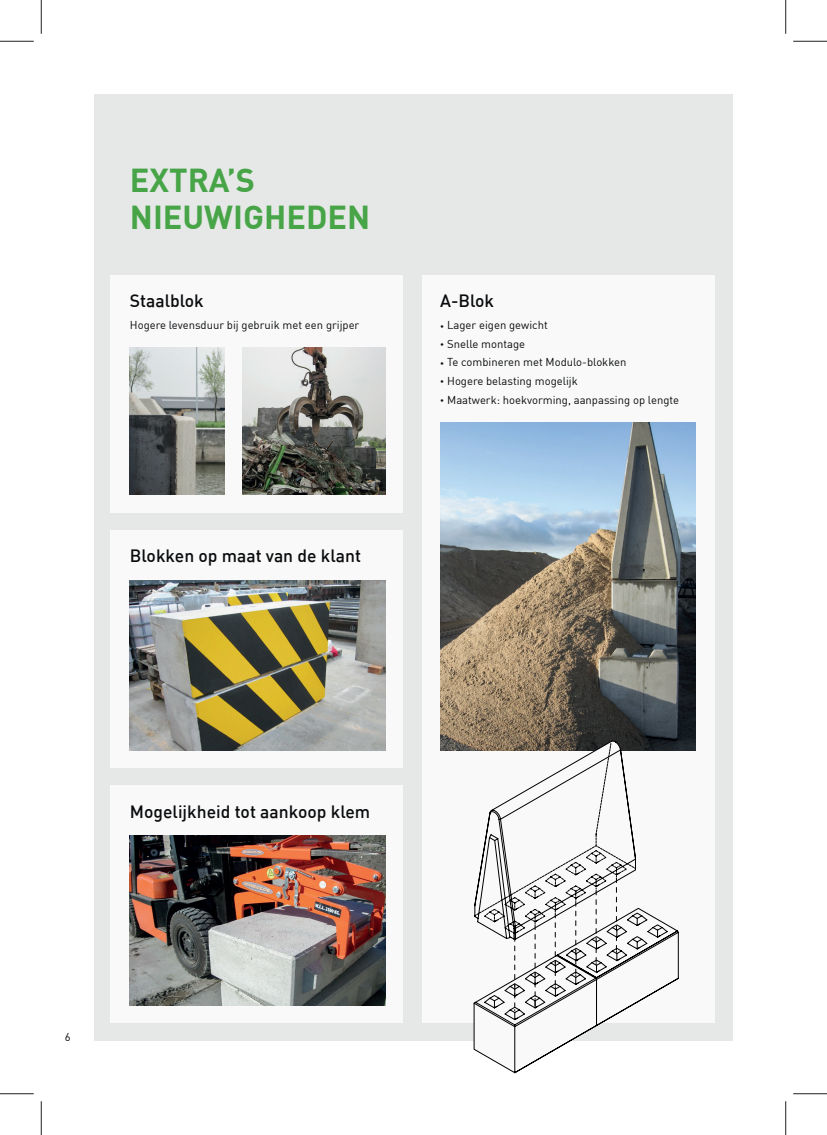
<style>
.page{position:relative;width:827px;height:1135px;background:#fff}
.page>*{position:absolute;margin:0;border:0;box-sizing:border-box;transform-origin:0 0}
.t1{font:700 32.5px/37.5px "DIN";color:#47a447}
.t2{font:500 17.5px "DIN";color:#090b0d}
.t3{font:11.25px "DIN";color:#090b0d}
.s1{font-size:7.5px}
</style>
<div class="page">
<div style="left:94px;top:94px;width:638px;height:946px;background:#e5e8e7"></div>
<div style="left:110px;top:275px;width:293px;height:238px;background:#f9f9f9"></div>
<div style="left:422px;top:275px;width:292px;height:748px;background:#f9f9f9"></div>
<div style="left:110px;top:530px;width:293px;height:238px;background:#f9f9f9"></div>
<div style="left:110px;top:785px;width:293px;height:238px;background:#f9f9f9"></div>
<img style="left:130px;top:347px;width:94px;height:148px">
<img style="left:130px;top:580px;width:255px;height:170px">
<img style="left:130px;top:836px;width:255px;height:169px">
<img style="left:242px;top:347px;width:143px;height:148px">
<img style="left:440px;top:422px;width:255px;height:328px">
<svg style="left:473px;top:743px;width:206px;height:330px"></svg>
<svg style="left:474px;top:739px;width:162px;height:272px"></svg>
<hr style="left:0;top:41px;width:34px;height:1px;background:#231f20">
<hr style="left:793px;top:41px;width:34px;height:1px;background:#231f20">
<hr style="left:0;top:1093px;width:34px;height:1px;background:#231f20">
<hr style="left:793px;top:1093px;width:34px;height:1px;background:#231f20">
<hr style="left:41px;top:0;width:1px;height:34px;background:#231f20">
<hr style="left:41px;top:1101px;width:1px;height:34px;background:#231f20">
<hr style="left:785px;top:0;width:1px;height:34px;background:#231f20">
<hr style="left:785px;top:1101px;width:1px;height:34px;background:#231f20">
<h1 class="t1" style="left:130px;top:160px;width:242px">EXTRA’S<br>NIEUWIGHEDEN</h1>
<h2 class="t2" style="left:130px;top:290px;width:75px">Staalblok</h2>
<p class="t3" style="left:130px;top:318px;width:231px">Hogere levensduur bij gebruik met een grijper</p>
<h2 class="t2" style="left:130px;top:545px;width:233px">Blokken op maat van de klant</h2>
<h2 class="t2" style="left:440px;top:290px;width:56px">A-Blok</h2>
<p class="t3" style="left:440px;top:318px;width:109px"><span class="s1">•</span> Lager eigen gewicht</p>
<p class="t3" style="left:440px;top:337px;width:86px"><span class="s1">•</span> Snelle montage</p>
<p class="t3" style="left:440px;top:355px;width:188px"><span class="s1">•</span> Te combineren met Modulo-blokken</p>
<p class="t3" style="left:440px;top:374px;width:139px"><span class="s1">•</span> Hogere belasting mogelijk</p>
<p class="t3" style="left:440px;top:392px;width:240px"><span class="s1">•</span> Maatwerk: hoekvorming, aanpassing op lengte</p>
<h2 class="t2" style="left:130px;top:800px;width:242px">Mogelijkheid tot aankoop klem</h2>
<p class="t3" style="left:65px;top:1029px;width:7px">6</p>
</div>
